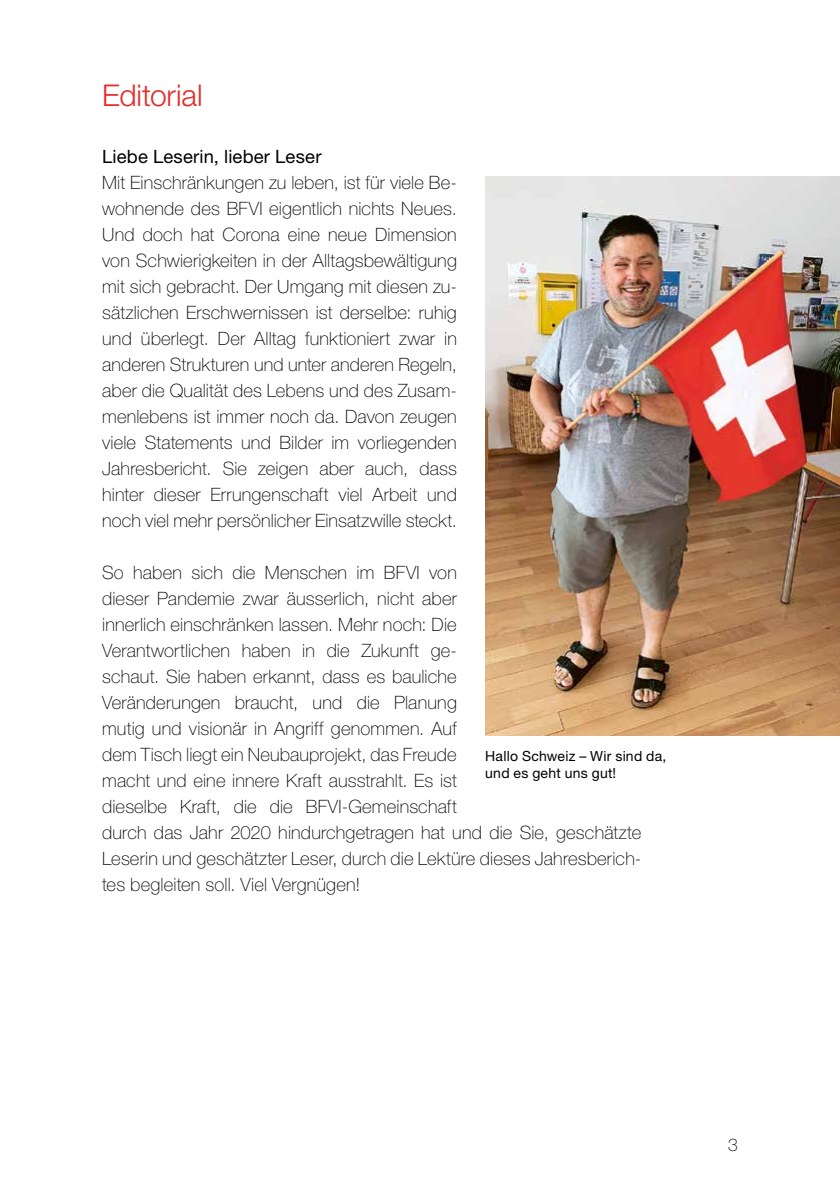
<style>
.page{position:relative;width:840px;height:1191px;background:#fff}
.page>*{position:absolute;margin:0;border:0;box-sizing:border-box;transform-origin:0 0}
.t1{font:300 30px "Helvetica Neue LT Std";letter-spacing:-.005em;color:#e42b2b}
.t2{font:100 18.4px/26px "Helvetica Neue LT Std";letter-spacing:.005em;color:#000;text-align:justify}
.t3{font:18.4px "Helvetica Neue LT Std";letter-spacing:.01em;color:#000}
.t4{font:100 17.6px "Helvetica Neue LT Std";color:#000}
.t5{font:14px/17px "Helvetica Neue LT Std";letter-spacing:.02em;color:#000}
</style>
<div class="page">
<img style="left:485px;top:177px;width:354px;height:558px">
<h1 class="t1" style="left:102px;top:77px;width:102px">Editorial</h1>
<p class="t3" style="left:102px;top:146px;width:221px">Liebe Leserin, lieber Leser</p>
<p class="t2" style="left:102px;top:169px;width:356px">Mit Einschränkungen zu leben, ist für viele Be&shy;wohnende des BFVI eigentlich nichts Neues.<br>Und doch hat Corona eine neue Dimension von Schwierigkeiten in der Alltagsbewältigung mit sich gebracht. Der Umgang mit diesen zu&shy;sätzlichen Erschwernissen ist derselbe: ruhig und überlegt. Der Alltag funktioniert zwar in anderen Strukturen und unter anderen Regeln, aber die Qualität des Lebens und des Zusam&shy;menlebens ist immer noch da. Davon zeugen viele Statements und Bilder im vorliegenden Jahresbericht. Sie zeigen aber auch, dass hinter dieser Errungenschaft viel Arbeit und noch viel mehr persönlicher Einsatzwille steckt.</p>
<p class="t2" style="left:102px;top:559px;width:540px;text-align:left">So haben sich die Menschen im BFVI von<br>dieser Pandemie zwar äusserlich, nicht aber<br>innerlich einschränken lassen. Mehr noch: Die<br>Verantwortlichen haben in die Zukunft ge-<br>schaut. Sie haben erkannt, dass es bauliche<br>Veränderungen braucht, und die Planung<br>mutig und visionär in Angriff genommen. Auf<br>dem Tisch liegt ein Neubauprojekt, das Freude<br>macht und eine innere Kraft ausstrahlt. Es ist<br>dieselbe Kraft, die die BFVI-Gemeinschaft<br>durch das Jahr 2020 hindurchgetragen hat und die Sie, geschätzte Leserin und geschätzter Leser, durch die Lektüre dieses Jahresberich&shy;tes begleiten soll. Viel Vergnügen!</p>
<p class="t5" style="left:485px;top:747px;width:183px">Hallo Schweiz – Wir sind da, und es geht uns gut!</p>
<p class="t4" style="left:727px;top:1135px;width:11px">3</p>
</div>
